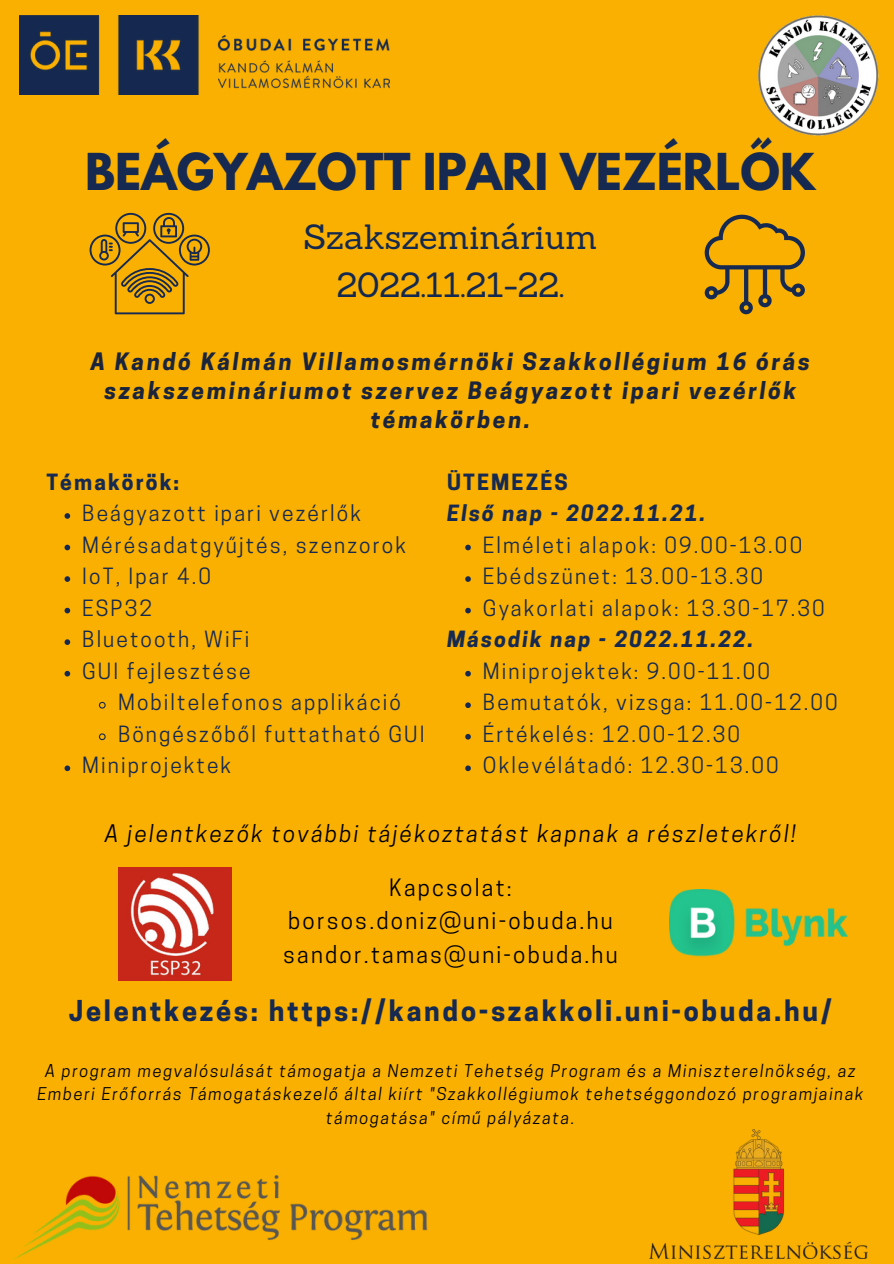
<style>
.page{position:relative;width:894px;height:1264px;background:#fff}
.page>*{position:absolute;margin:0;border:0;box-sizing:border-box;transform-origin:0 0}
.t1{font:700 45px "League Spartan";color:#162951}
.t2{font:34.2px/47.2px "Sanchez";color:#152950;text-align:center}
.t3{font:700 27px "Cooper Hewitt";letter-spacing:.1em;color:#162951}
.t4{font:italic 700 22.5px/29.2px "Cooper Hewitt";letter-spacing:.12em;color:#1a243c;text-align:center}
.t5{font:22.5px/33.8px "Cooper Hewitt";letter-spacing:.1em;color:#000;text-align:center}
.t6{font:italic 22.5px "Cooper Hewitt";letter-spacing:.1em;color:#000}
.t7{font:21px/31.5px "Cooper Hewitt";letter-spacing:.1em;color:#162951}
.t8{font:italic 700 21px "Cooper Hewitt";letter-spacing:.1em;color:#162951}
.t9{font:700 21px "Cooper Hewitt";letter-spacing:.1em;color:#162951}
.t10{font:italic 16.5px/23.7px "Cooper Hewitt";letter-spacing:.1em;color:#000;text-align:center}
</style>
<div class="page">
<div style="left:0;top:0;width:893px;height:1263px;background:#f9b000"></div>
<img style="left:20px;top:15px;width:369px;height:80px">
<img style="left:758px;top:15px;width:120px;height:120px">
<img style="left:14px;top:1175px;width:414px;height:84px">
<img style="left:650px;top:1129px;width:217px;height:129px">
<img style="left:669px;top:889px;width:178px;height:68px">
<img style="left:119px;top:867px;width:112px;height:113px">
<svg style="left:89px;top:213px;width:121px;height:101px"></svg>
<svg style="left:704px;top:215px;width:100px;height:99px"></svg>
<svg style="left:64px;top:513px;width:6px;height:6px"></svg>
<svg style="left:64px;top:544px;width:6px;height:6px"></svg>
<svg style="left:64px;top:576px;width:6px;height:6px"></svg>
<svg style="left:64px;top:607px;width:6px;height:6px"></svg>
<svg style="left:64px;top:639px;width:6px;height:6px"></svg>
<svg style="left:64px;top:671px;width:6px;height:5px"></svg>
<svg style="left:98px;top:701px;width:8px;height:8px"></svg>
<svg style="left:98px;top:733px;width:8px;height:8px"></svg>
<svg style="left:64px;top:765px;width:6px;height:6px"></svg>
<svg style="left:465px;top:544px;width:5px;height:6px"></svg>
<svg style="left:465px;top:576px;width:5px;height:6px"></svg>
<svg style="left:465px;top:607px;width:5px;height:6px"></svg>
<svg style="left:465px;top:671px;width:5px;height:5px"></svg>
<svg style="left:465px;top:702px;width:5px;height:6px"></svg>
<svg style="left:465px;top:734px;width:5px;height:5px"></svg>
<svg style="left:465px;top:765px;width:5px;height:6px"></svg>
<h1 class="t1" style="left:85px;top:150px;width:731px">BEÁGYAZOTT IPARI VEZÉRLŐK</h1>
<h2 class="t2" style="left:303px;top:213px;width:295px">Szakszeminárium<br>2022.11.21-22.</h2>
<p class="t4" style="left:91px;top:349px;width:720px">A Kandó Kálmán Villamosmérnöki Szakkollégium 16 órás szakszemináriumot szervez Beágyazott ipari vezérlők témakörben.</p>
<p class="t9" style="left:46px;top:474px;width:134px">Témakörök:</p>
<p class="t7" style="left:82px;top:500px;width:325px">Beágyazott ipari vezérlők<br>Mérésadatgyűjtés, szenzorok<br>IoT, Ipar 4.0<br>ESP32<br>Bluetooth, WiFi<br>GUI fejlesztése</p>
<p class="t7" style="left:118px;top:689px;width:284px">Mobiltelefonos applikáció</p>
<p class="t7" style="left:118px;top:720px;width:308px">Böngészőből futtatható GUI</p>
<p class="t7" style="left:82px;top:752px;width:150px">Miniprojektek</p>
<p class="t9" style="left:447px;top:474px;width:122px">ÜTEMEZÉS</p>
<p class="t8" style="left:447px;top:505px;width:259px">Első nap - 2022.11.21.</p>
<p class="t7" style="left:483px;top:531px;width:343px">Elméleti alapok: 09.00-13.00<br>Ebédszünet: 13.00-13.30<br>Gyakorlati alapok: 13.30-17.30</p>
<p class="t8" style="left:447px;top:631px;width:308px">Második nap - 2022.11.22.</p>
<p class="t7" style="left:483px;top:657px;width:356px">Miniprojektek: 9.00-11.00<br>Bemutatók, vizsga: 11.00-12.00<br>Értékelés: 12.00-12.30<br>Oklevélátadó: 12.30-13.00</p>
<p class="t6" style="left:105px;top:824px;width:692px">A jelentkezők további tájékoztatást kapnak a részletekről!</p>
<p class="t5" style="left:283px;top:873px;width:336px">Kapcsolat: borsos.doniz@uni-obuda.hu sandor.tamas@uni-obuda.hu</p>
<p class="t3" style="left:69px;top:1000px;width:764px">Jelentkezés: https://kando-szakkoli.uni-obuda.hu/</p>
<p class="t10" style="left:37px;top:1060px;width:827px">A program megvalósulását támogatja a Nemzeti Tehetség Program és a Miniszterelnökség, az<br>Emberi Erőforrás Támogatáskezelő által kiírt "Szakkollégiumok tehetséggondozó programjainak támogatása" című pályázata.</p>
</div>
